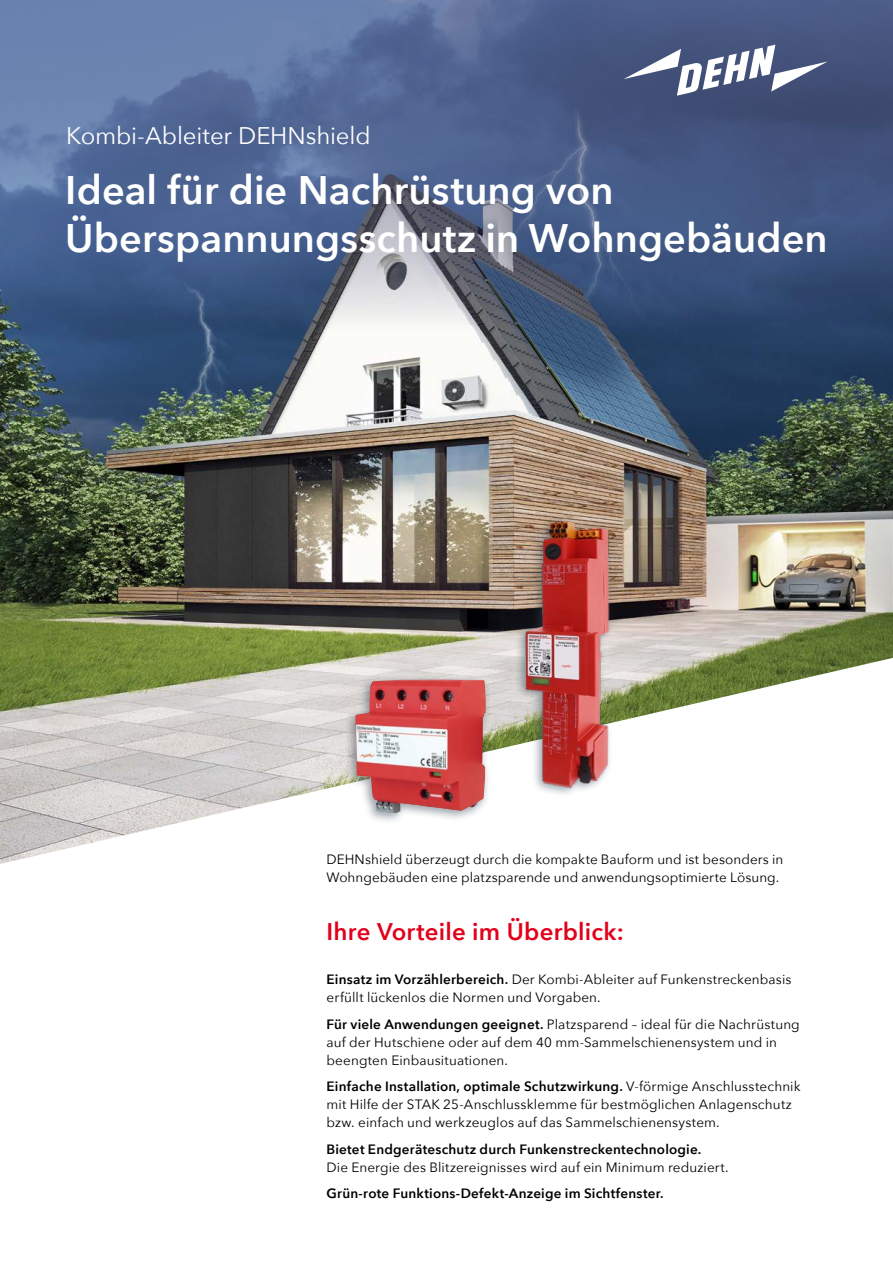
<style>
.page{position:relative;width:893px;height:1263px;background:#fff}
.page>*{position:absolute;margin:0;border:0;box-sizing:border-box;transform-origin:0 0}
.t1{font:600 39.75px/48px "Avenir Next";color:#fff}
.t2{font:24px "Avenir Next";letter-spacing:-.005em;color:#fff}
.t3{font:600 24px "Avenir Next";letter-spacing:.01em;color:#e2001a}
.t4{font:13.5px/18px "Avenir Next";letter-spacing:.01em;color:#000}
.t5{font:600 13.5px "Avenir Next";letter-spacing:.015em;color:#000}
.s1{font-weight:600}
</style>
<div class="page">
<img style="left:0;top:354px;width:893px;height:304px">
<svg style="left:0;top:658px;width:892px;height:206px"></svg>
<svg style="left:0;top:0;width:893px;height:354px;background:#51658d"></svg>
<svg style="left:624px;top:45px;width:204px;height:51px"></svg>
<div style="left:514px;top:516px;width:100px;height:281px;background:#344455;opacity:.5"></div>
<img style="left:524px;top:520px;width:85px;height:268px">
<div style="left:344px;top:673px;width:147px;height:151px;background:#344455;opacity:.5"></div>
<img style="left:355px;top:679px;width:131px;height:134px">
<h2 class="t2" style="left:66px;top:115px;width:306px">Kombi-Ableiter DEHNshield</h2>
<h1 class="t1" style="left:65px;top:165px;width:764px">Ideal für die Nachrüstung von<br>Überspannungsschutz in Wohngebäuden</h1>
<p class="t4" style="left:326px;top:850px;width:458px">DEHNshield überzeugt durch die kompakte Bauform und ist besonders in<br>Wohngebäuden eine platzsparende und anwendungsoptimierte Lösung.</p>
<h2 class="t3" style="left:326px;top:911px;width:299px">Ihre Vorteile im Überblick:</h2>
<p class="t4" style="left:326px;top:970px;width:466px"><span class="s1">Einsatz im Vorzählerbereich.</span> Der Kombi-Ableiter auf Funkenstreckenbasis erfüllt lückenlos die Normen und Vorgaben.</p>
<p class="t4" style="left:326px;top:1014px;width:475px"><span class="s1">Für viele Anwendungen geeignet.</span> Platzsparend – ideal für die Nachrüstung auf der Hutschiene oder auf dem 40 mm-Sammelschienensystem und in beengten Einbausituationen.</p>
<p class="t4" style="left:326px;top:1077px;width:476px"><span class="s1">Einfache Installation, optimale Schutzwirkung.</span> V-förmige Anschlusstechnik mit Hilfe der STAK 25-Anschlussklemme für bestmöglichen Anlagenschutz bzw. einfach und werkzeuglos auf das Sammelschienensystem.</p>
<p class="t5" style="left:326px;top:1137px;width:376px">Bietet Endgeräteschutz durch Funkenstreckentechnologie.</p>
<p class="t4" style="left:326px;top:1157px;width:404px">Die Energie des Blitzereignisses wird auf ein Minimum reduziert.</p>
<p class="t5" style="left:326px;top:1182px;width:339px">Grün-rote Funktions-Defekt-Anzeige im Sichtfenster.</p>
</div>
